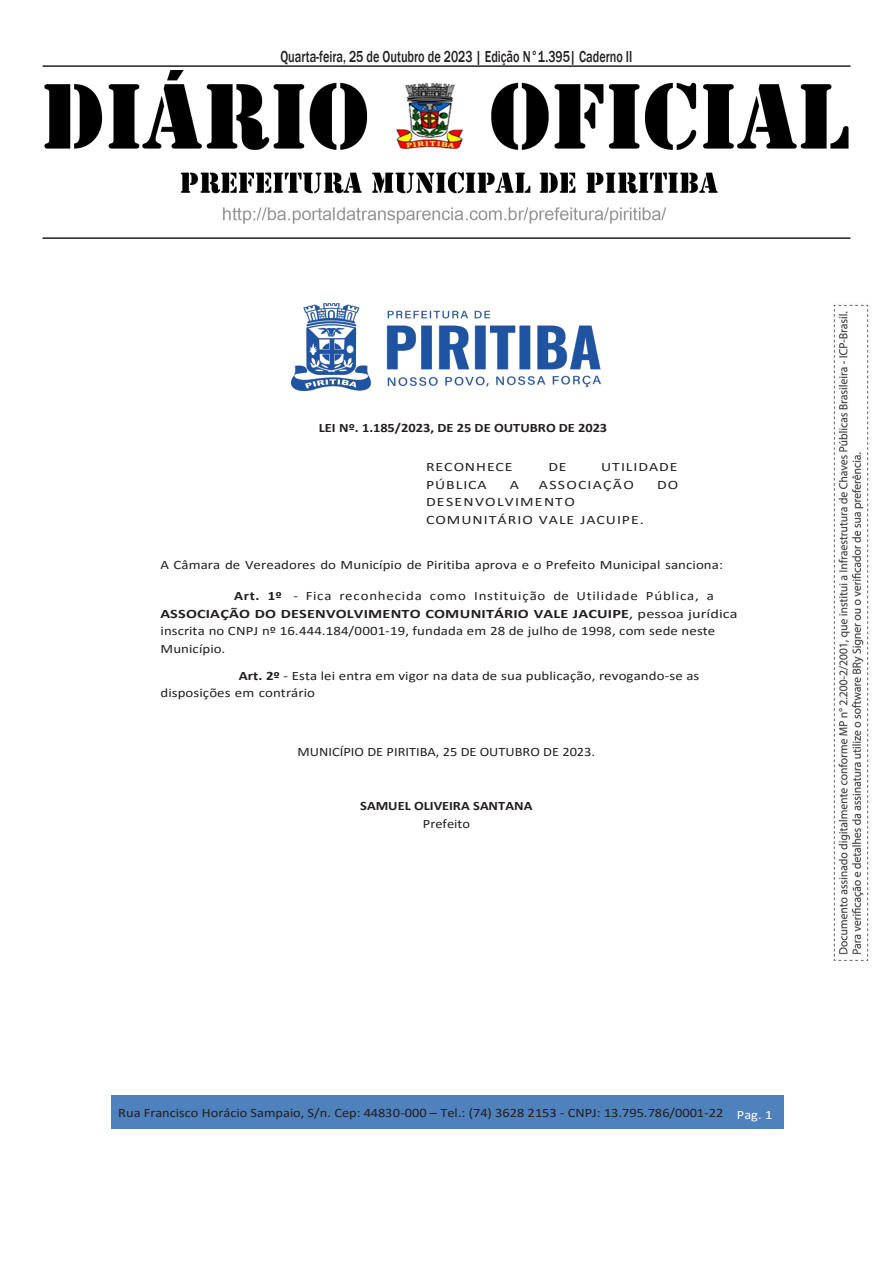
<style>
.page{position:relative;width:893px;height:1263px;background:#fff}
.page>*{position:absolute;margin:0;border:0;box-sizing:border-box;transform-origin:0 0}
.t1{font:500 16.35px "Franklin Gothic";color:#231f20;scale:.75 1}
.t2{font:12.75px/17.5px "Calibri";letter-spacing:.01em;color:#231f20;scale:1.16 1}
.t3{font:12.75px "Calibri";letter-spacing:.01em;color:#231f20;scale:1.12 1}
.t4{font:700 12.75px/18px "Calibri";color:#231f20;text-align:center;scale:1.12 1}
.t5{font:12.75px/17.5px "Calibri";letter-spacing:.065em;color:#231f20;scale:1.23 1}
.t6{font:12.75px "Calibri";letter-spacing:.06em;color:#231f20;scale:1.23 1}
.t7{font:12.75px "Calibri";letter-spacing:.075em;color:#231f20;scale:1.23 1}
.t8{font:12.75px "Calibri";letter-spacing:.01em;color:#231f20;scale:1.23 1}
.s1{font-weight:700}
.s2{font-weight:400}
.s3{color:#fff}
</style>
<div class="page">
<img style="left:44px;top:70px;width:805px;height:154px">
<hr style="left:43px;top:237px;width:807px;height:2px;background:#231f20">
<hr style="left:43px;top:65px;width:807px;height:2px;background:#231f20">
<img style="left:833px;top:304px;width:36px;height:656px">
<div style="left:111px;top:1096px;width:672px;height:33px;background:#4f81bd"></div>
<img style="left:291px;top:303px;width:310px;height:87px">
<p class="t1" style="left:280px;top:47px;width:471px">Quarta-feira, 25 de Outubro de 2023 | Edição N°1.395| Caderno II</p>
<p class="t4" style="left:319px;top:418px;width:259px">LEI Nº. 1.185/2023, DE 25 DE OUTUBRO DE 2023</p>
<p class="t6" style="left:426px;top:458px;width:72px">RECONHECE</p>
<p class="t8" style="left:549px;top:458px;width:16px">DE</p>
<p class="t6" style="left:601px;top:458px;width:64px">UTILIDADE</p>
<p class="t6" style="left:426px;top:476px;width:51px">PÚBLICA</p>
<p class="t8" style="left:510px;top:476px;width:9px">A</p>
<p class="t7" style="left:539px;top:476px;width:79px">ASSOCIAÇÃO</p>
<p class="t8" style="left:657px;top:476px;width:19px">DO</p>
<p class="t5" style="left:426px;top:493px;width:178px">DESENVOLVIMENTO<br>COMUNITÁRIO VALE JACUIPE.</p>
<p class="t2" style="left:160px;top:555px;width:486px">A Câmara de Vereadores do Município de Piritiba aprova e o Prefeito Municipal sanciona:</p>
<p class="t2" style="left:160px;top:587px;width:499px;text-indent:74px"><span class="s1">Art. 1º</span> - Fica reconhecida como Instituição de Utilidade Pública, a <span class="s1">ASSOCIAÇÃO DO DESENVOLVIMENTO COMUNITÁRIO VALE JACUIPE</span>, pessoa jurídica inscrita no CNPJ nº 16.444.184/0001-19, fundada em 28 de julho de 1998, com sede neste Município.</p>
<p class="t2" style="left:160px;top:666px;width:466px;text-indent:78px"><span class="s1">Art. 2º</span> - Esta lei entra em vigor na data de sua publicação, revogando-se as disposições em contrário</p>
<p class="t3" style="left:298px;top:743px;width:267px">MUNICÍPIO DE PIRITIBA, 25 DE OUTUBRO DE 2023.</p>
<p class="t4" style="left:360px;top:796px;width:155px">SAMUEL OLIVEIRA SANTANA<br><span class="s2">Prefeito</span></p>
<p class="t3" style="left:118px;top:1103px;width:586px">Rua Francisco Horácio Sampaio, S/n. Cep: 44830-000 – Tel.: (74) 3628 2153 - CNPJ: 13.795.786/0001-22 <span class="s3">Pag. 1</span></p>
</div>
